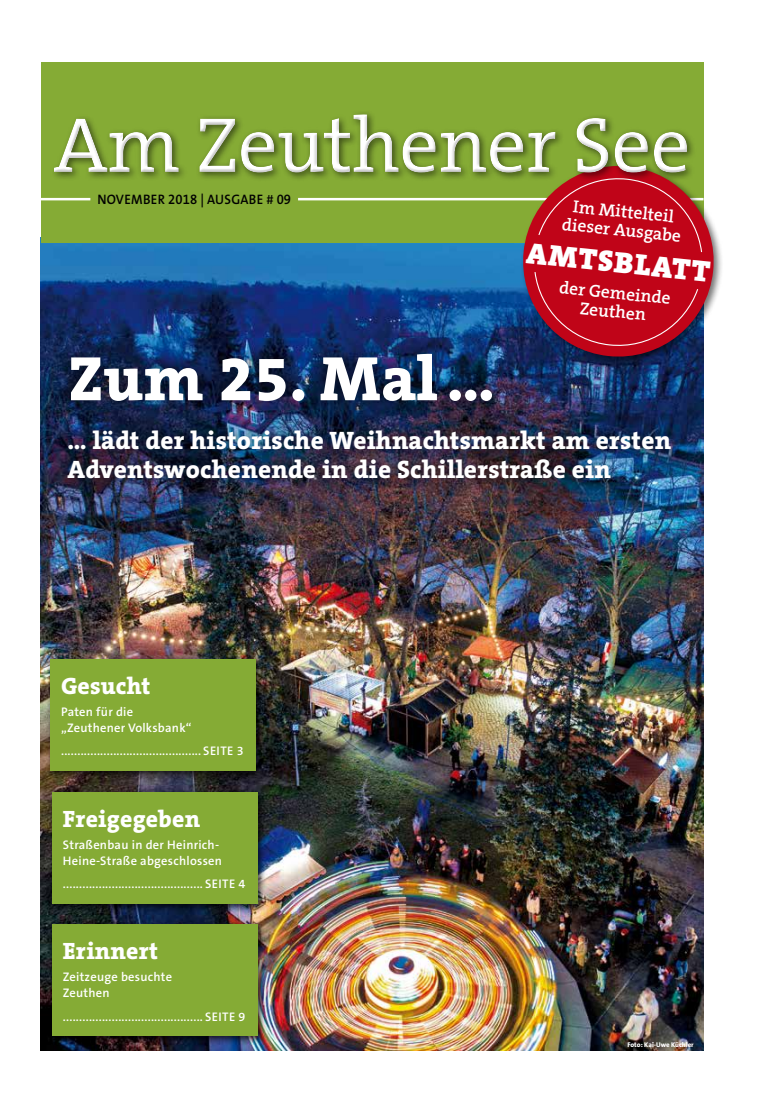
<style>
.page{position:relative;width:762px;height:1117px;background:#fff}
.page>*{position:absolute;margin:0;border:0;box-sizing:border-box;transform-origin:0 0}
.t1{font:78.75px "The Serif B W5 Plain";letter-spacing:-.01em;color:#fff}
.t2{font:800 63.38px "The Serif B W8";letter-spacing:.01em;color:#fff}
.t3{font:900 30px "The Serif B W9";color:#fff}
.t4{font:800 25.38px/29.2px "The Serif B W8";letter-spacing:.01em;color:#fff}
.t5{font:800 23.75px "The Serif B W8";letter-spacing:.01em;color:#fff}
.t6{font:600 17.5px/18.8px "The Serif B W6";color:#fff;text-align:center}
.t7{font:600 13.75px "The Sans B W6";letter-spacing:.025em;color:#000;scale:.95 1}
.t8{font:600 12.5px/16.2px "The Sans B W6";letter-spacing:.02em;color:#fff}
.t9{font:800 6.88px "The Sans B W8";color:#fff}
</style>
<div class="page">
<img style="left:41px;top:243px;width:662px;height:807px">
<div style="left:41px;top:62px;width:662px;height:181px;background:#85ab35"></div>
<div style="left:46px;top:654px;width:219px;height:126px;background:#000;opacity:.75"></div>
<div style="left:50px;top:659px;width:206px;height:111px;background:#85ab35"></div>
<div style="left:48px;top:787px;width:219px;height:125px;background:#000;opacity:.75"></div>
<div style="left:52px;top:792px;width:206px;height:111px;background:#85ab35"></div>
<div style="left:48px;top:919px;width:219px;height:126px;background:#000;opacity:.75"></div>
<div style="left:52px;top:924px;width:206px;height:111px;background:#85ab35"></div>
<hr style="left:298px;top:198px;width:405px;height:2px;background:#fff">
<hr style="left:41px;top:198px;width:49px;height:2px;background:#fff">
<div style="left:520px;top:163px;width:204px;height:203px;background:#000;opacity:.55"></div>
<svg style="left:518px;top:161px;width:200px;height:200px"></svg>
<svg style="left:534px;top:271px;width:165px;height:79px;background:#ac0c23"></svg>
<svg style="left:537px;top:175px;width:166px;height:78px;background:#bc141e"></svg>
<div style="left:50px;top:110px;width:646px;height:72px;background:#000;opacity:.55"></div>
<div style="left:50px;top:110px;width:638px;height:64px;background:#85ab35"></div>
<div style="left:51px;top:112px;width:640px;height:65px;background:#000;opacity:.2"></div>
<div style="left:52px;top:338px;width:451px;height:77px;background:#000;opacity:.75"></div>
<div style="left:50px;top:415px;width:631px;height:78px;background:#000;opacity:.75"></div>
<h1 class="t1" style="left:54px;top:94px;width:639px">Am Zeuthener See</h1>
<p class="t7" style="left:97px;top:191px;width:205px">NOVEMBER 2018 | AUSGABE # 09</p>
<h3 class="t6" style="left:565px;top:196px;width:121px;rotate:6deg">Im Mittelteil dieser Ausgabe</h3>
<h3 class="t6" style="left:560px;top:277px;width:113px;rotate:6deg">der Gemeinde<br>Zeuthen</h3>
<h3 class="t3" style="left:529px;top:232px;width:186px;rotate:6deg">AMTSBLATT</h3>
<h2 class="t2" style="left:68px;top:336px;width:428px">Zum 25. Mal…</h2>
<h3 class="t4" style="left:67px;top:425px;width:605px">… lädt der historische Weihnachtsmarkt am ersten<br>Adventswochenende in die Schillerstraße ein</h3>
<h3 class="t5" style="left:61px;top:670px;width:91px">Gesucht</h3>
<p class="t8" style="left:61px;top:703px;width:132px">Paten für die „Zeuthener Volksbank“</p>
<p class="t8" style="left:61px;top:743px;width:184px">........................................... SEITE 3</p>
<h3 class="t5" style="left:63px;top:803px;width:139px">Freigegeben</h3>
<p class="t8" style="left:63px;top:836px;width:161px">Straßenbau in der Heinrich-<br>Heine-Straße abgeschlossen</p>
<p class="t8" style="left:63px;top:875px;width:184px">........................................... SEITE 4</p>
<h3 class="t5" style="left:63px;top:935px;width:97px">Erinnert</h3>
<p class="t8" style="left:63px;top:968px;width:111px">Zeitzeuge besuchte<br>Zeuthen</p>
<p class="t8" style="left:63px;top:1008px;width:184px">........................................... SEITE 9</p>
<p class="t9" style="left:627px;top:1040px;width:68px">Foto: Kai-Uwe Küchler</p>
</div>
